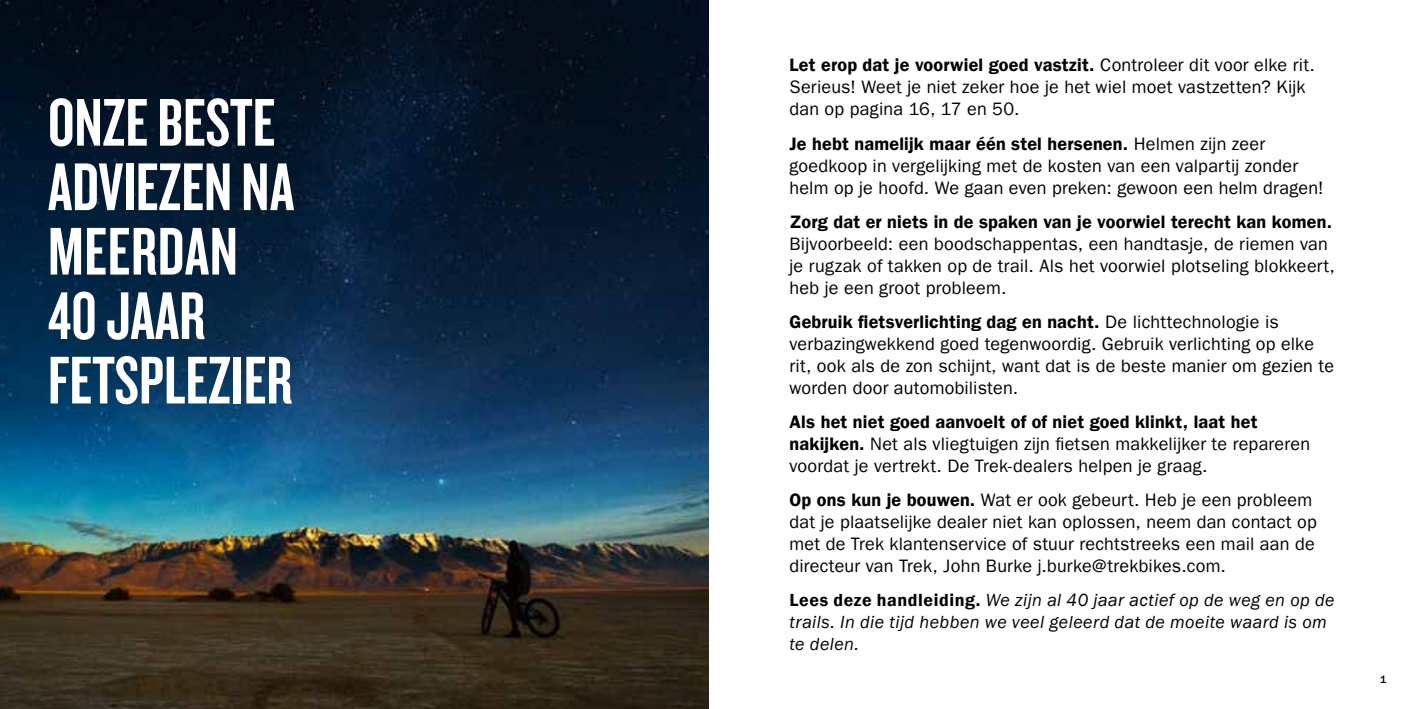
<style>
.page{position:relative;width:1417px;height:709px;background:#fff}
.page>*{position:absolute;margin:0;border:0;box-sizing:border-box;transform-origin:0 0}
.t1{font:70px/64.4px "Knockout 48 Featherweight";color:#fff}
.t2{font:18px/22px "Franklin Gothic LT Pro";letter-spacing:.01em;color:#000}
.t3{font:18px "Franklin Gothic LT Pro Dm";letter-spacing:.015em;color:#000}
.t4{font:italic 18px/22px "Franklin Gothic";letter-spacing:.025em;color:#000}
.t5{font:500 11px "Franklin Gothic LT Pro";color:#000}
.s1{font-family:"Franklin Gothic LT Pro"}
.s2{font-family:"Franklin Gothic LT Pro Dm"}
.s3{font-weight:600;font-style:normal}
</style>
<div class="page">
<img style="left:0;top:0;width:708px;height:708px">
<h1 class="t1" style="left:48px;top:88px;width:248px">ONZE BESTE<br>ADVIEZEN NA<br>MEERDAN<br>40 JAAR<br>FETSPLEZIER</h1>
<p class="t3" style="left:789px;top:55px;width:527px">Let erop dat je voorwiel goed vastzit. <span class="s1">Controleer dit voor elke rit.</span></p>
<p class="t2" style="left:789px;top:76px;width:518px">Serieus! Weet je niet zeker hoe je het wiel moet vastzetten? Kijk dan op pagina 16, 17 en 50.</p>
<p class="t3" style="left:789px;top:133px;width:477px">Je hebt namelijk maar één stel hersenen. <span class="s1">Helmen zijn zeer</span></p>
<p class="t2" style="left:789px;top:154px;width:536px">goedkoop in vergelijking met de kosten van een valpartij zonder helm op je hoofd. We gaan even preken: gewoon een helm dragen!</p>
<p class="t3" style="left:789px;top:211px;width:544px">Zorg dat er niets in de spaken van je voorwiel terecht kan komen.</p>
<p class="t2" style="left:789px;top:232px;width:547px">Bijvoorbeeld: een boodschappentas, een handtasje, de riemen van je rugzak of takken op de trail. Als het voorwiel plotseling blokkeert, heb je een groot probleem.</p>
<p class="t3" style="left:789px;top:311px;width:491px">Gebruik fietsverlichting dag en nacht. <span class="s1">De lichttechnologie is</span></p>
<p class="t2" style="left:789px;top:332px;width:546px">verbazingwekkend goed tegenwoordig. Gebruik verlichting op elke rit, ook als de zon schijnt, want dat is de beste manier om gezien te worden door automobilisten.</p>
<p class="t3" style="left:789px;top:411px;width:470px">Als het niet goed aanvoelt of of niet goed klinkt, laat het</p>
<p class="t2" style="left:789px;top:432px;width:522px"><span class="s2">nakijken.</span> Net als vliegtuigen zijn fietsen makkelijker te repareren voordat je vertrekt. De Trek-dealers helpen je graag.</p>
<p class="t2" style="left:789px;top:488px;width:529px"><span class="s2">Op ons kun je bouwen.</span> Wat er ook gebeurt. Heb je een probleem dat je plaatselijke dealer niet kan oplossen, neem dan contact op met de Trek klantenservice of stuur rechtstreeks een mail aan de directeur van Trek, John Burke j.burke@trekbikes.com.</p>
<p class="t4" style="left:789px;top:589px;width:547px"><span class="s3">Lees deze handleiding.</span> We zijn al 40 jaar actief op de weg en op de trails. In die tijd hebben we veel geleerd dat de moeite waard is om te delen.</p>
<p class="t5" style="left:1380px;top:673px;width:8px">1</p>
</div>
